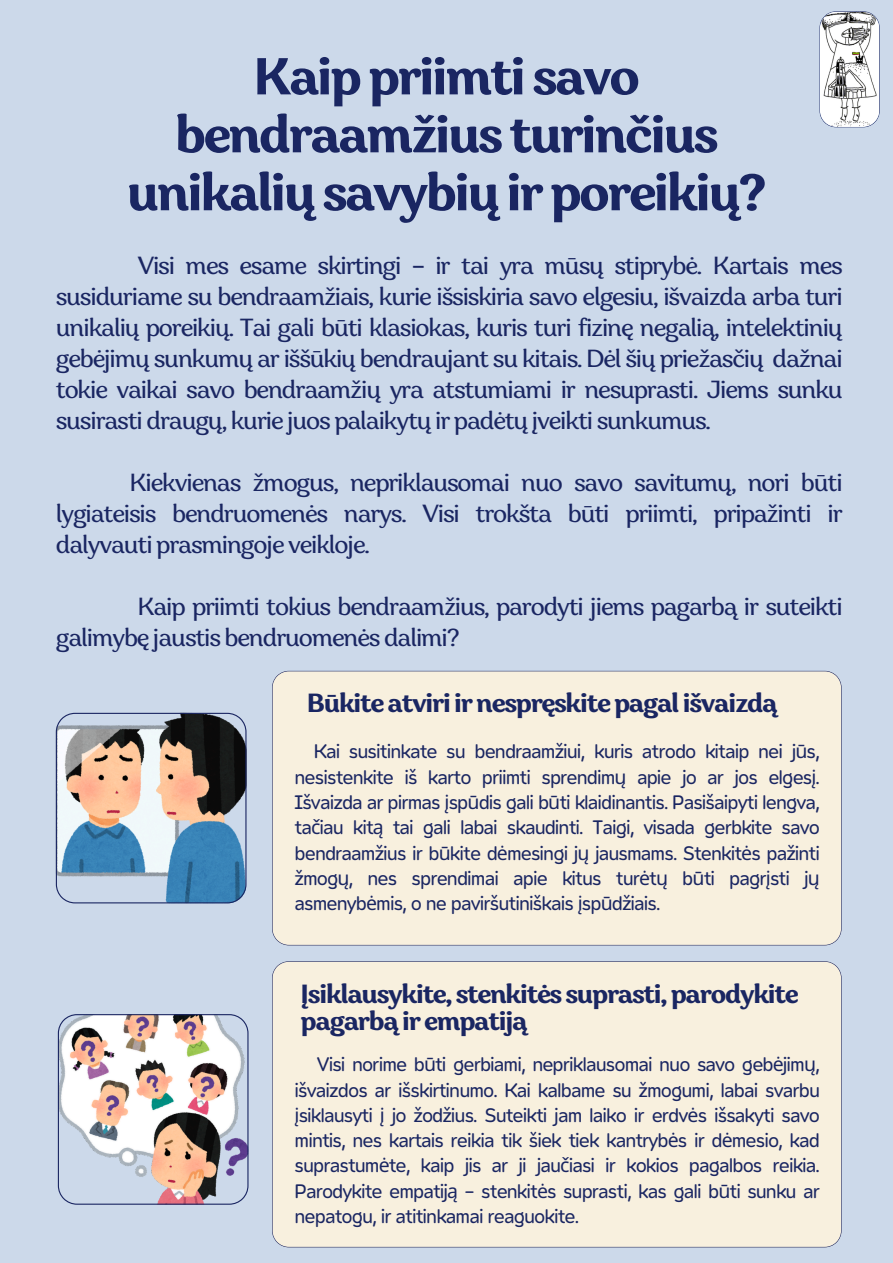
<style>
.page{position:relative;width:893px;height:1263px;background:#ccd9ea}
.page>*{position:absolute;margin:0;border:0;box-sizing:border-box;transform-origin:0 0}
.t1{font:700 51.75px/57.9px "Garbata";letter-spacing:-.045em;color:#1a2662;text-align:center}
.t2{font:700 26.25px/27px "Garbata";letter-spacing:-.045em;color:#1a2662}
.t3{font:24.75px/30.9px "Garbata";letter-spacing:-.045em;color:#1a2662;text-align:justify}
.t4{font:19.5px/25.3px "Opun Mai 400";letter-spacing:-.045em;color:#1a2662;text-align:justify}
.s1{font-family:"Noto Sans"}
</style>
<div class="page">
<div style="left:272px;top:671px;width:569px;height:274px;background:#f8f0de"></div>
<div style="left:272px;top:961px;width:569px;height:286px;background:#f8f0de"></div>
<svg style="left:819px;top:11px;width:61px;height:116px;background:#d1d2d4"></svg>
<svg style="left:58px;top:1014px;width:190px;height:191px"></svg>
<svg style="left:56px;top:713px;width:190px;height:190px;background:#929ba3"></svg>
<p class="t1" style="left:127px;top:53px;width:641px">Kaip priimti savo bendraamžius turinčius unikalių savybių ir poreikių?</p>
<p class="t3" style="left:56px;top:253px;width:788px;text-indent:82px">Visi mes esame skirtingi – ir tai yra mūsų stiprybė. Kartais mes susiduriame su bendraamžiais, kurie išsiskiria savo elgesiu, išvaizda arba turi unikalių poreikių. Tai gali būti klasiokas, kuris turi fizinę negalią, intelektinių gebėjimų sunkumų ar iššūkių bendraujant su kitais. Dėl šių priežasčių dažnai tokie vaikai savo bendraamžių yra atstumiami ir nesuprasti. Jiems sunku susirasti draugų, kurie juos palaikytų ir padėtų įveikti sunkumus.</p>
<h3 class="t3" style="left:56px;top:470px;width:788px;text-indent:74px">Kiekvienas žmogus, nepriklausomai nuo savo savitumų, nori būti lygiateisis bendruomenės narys. Visi trokšta būti priimti, pripažinti ir dalyvauti prasmingoje veikloje.</h3>
<h3 class="t3" style="left:56px;top:593px;width:788px;text-indent:82px">Kaip priimti tokius bendraamžius, parodyti jiems pagarbą ir suteikti galimybę jaustis bendruomenės dalimi?</h3>
<p class="t2" style="left:307px;top:692px;width:472px">Būkite atviri ir nespręskite pagal išvaizdą</p>
<p class="t4" style="left:294px;top:739px;width:527px;text-indent:19px">Kai susitinkate su bendraamžiui, kuris atrodo kitaip nei j<span class="s1">ū</span>s, nesistenkite iš karto priimti sprendim<span class="s1">ų</span> apie jo ar jos elges<span class="s1">į</span>.<br>Išvaizda ar pirmas <span class="s1">į</span>sp<span class="s1">ū</span>dis gali b<span class="s1">ū</span>ti klaidinantis. Pasišaipyti lengva, ta<span class="s1">č</span>iau kit<span class="s1">ą</span> tai gali labai skaudinti. Taigi, visada gerbkite savo bendraamžius ir b<span class="s1">ū</span>kite d<span class="s1">ė</span>mesingi j<span class="s1">ų</span> jausmams. Stenkit<span class="s1">ė</span>s pažinti žmog<span class="s1">ų</span>, nes sprendimai apie kitus tur<span class="s1">ė</span>t<span class="s1">ų</span> b<span class="s1">ū</span>ti pagr<span class="s1">į</span>sti j<span class="s1">ų </span>asmenyb<span class="s1">ė</span>mis, o ne paviršutiniškais <span class="s1">į</span>sp<span class="s1">ū</span>džiais.</p>
<p class="t2" style="left:301px;top:983px;width:499px">Įsiklausykite, stenkitės suprasti, parodykite pagarbą ir empatiją</p>
<p class="t4" style="left:294px;top:1052px;width:527px;text-indent:22px">Visi norime b<span class="s1">ū</span>ti gerbiami, nepriklausomai nuo savo geb<span class="s1">ė</span>jim<span class="s1">ų</span>, išvaizdos ar išskirtinumo. Kai kalbame su žmogumi, labai svarbu <span class="s1">į</span>siklausyti <span class="s1">į</span> jo žodžius. Suteikti jam laiko ir erdv<span class="s1">ė</span>s išsakyti savo mintis, nes kartais reikia tik šiek tiek kantryb<span class="s1">ė</span>s ir d<span class="s1">ė</span>mesio, kad suprastum<span class="s1">ė</span>te, kaip jis ar ji jau<span class="s1">č</span>iasi ir kokios pagalbos reikia.<br>Parodykite empatij<span class="s1">ą</span> – stenkit<span class="s1">ė</span>s suprasti, kas gali b<span class="s1">ū</span>ti sunku ar nepatogu, ir atitinkamai reaguokite.</p>
</div>
